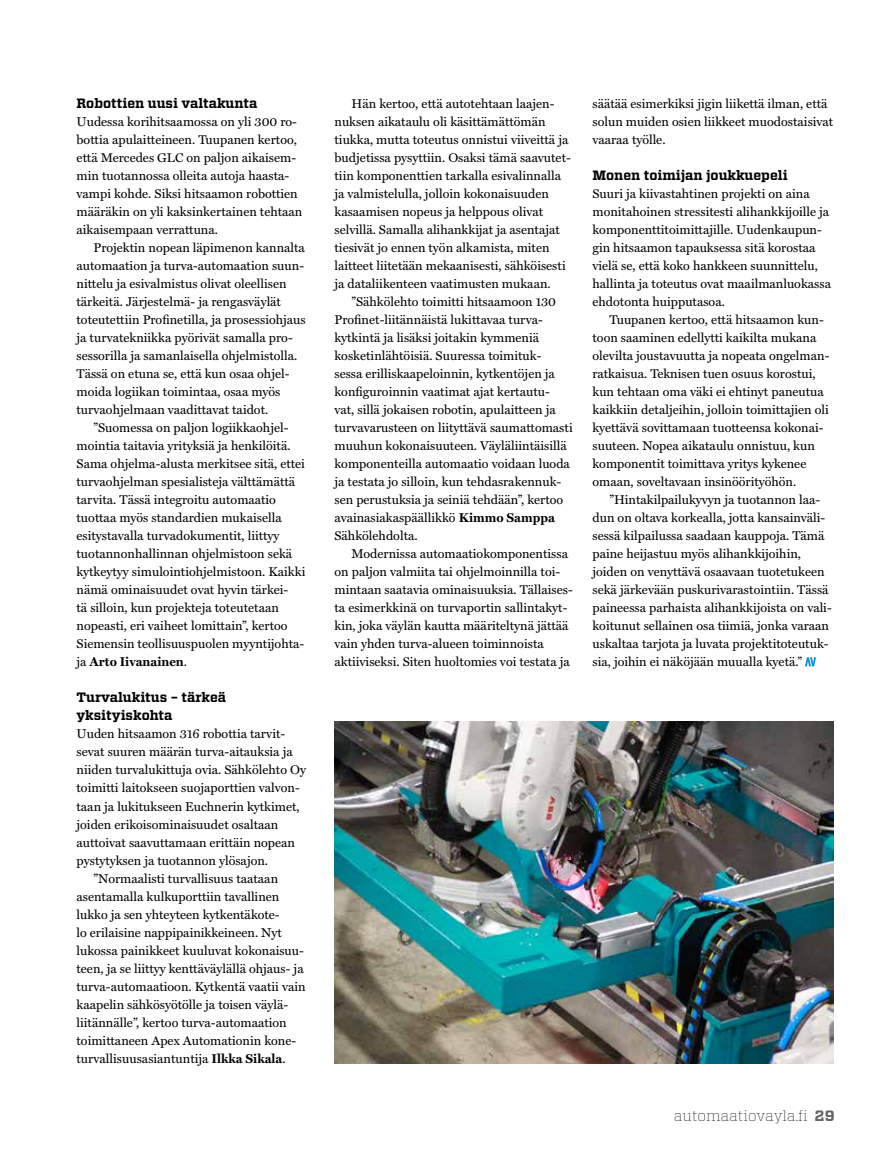
<style>
.page{position:relative;width:893px;height:1170px;background:#fff}
.page>*{position:absolute;margin:0;border:0;box-sizing:border-box;transform-origin:0 0}
.t1{font:100 15px "Vitesse";color:#000}
.t2{font:700 13.5px/18px "Vitesse";color:#000}
.t3{font:12.75px/18px "Miller Text";color:#000}
.s1{font-weight:700}
.s2{font-weight:700;color:#646363}
</style>
<div class="page">
<img style="left:334px;top:721px;width:499px;height:342px">
<svg style="left:805px;top:657px;width:11px;height:9px"></svg>
<p class="t2" style="left:77px;top:94px;width:182px">Robottien uusi valtakunta</p>
<p class="t3" style="left:77px;top:113px;width:227px">Uudessa korihitsaamossa on yli 300 ro&shy;bottia apulaitteineen. Tuupanen kertoo, että Mercedes GLC on paljon aikaisem&shy;min tuotannossa olleita autoja haasta&shy;vampi kohde. Siksi hitsaamon robottien määräkin on yli kaksinkertainen tehtaan aikaisempaan verrattuna.</p>
<p class="t3" style="left:77px;top:239px;width:231px;text-indent:17px">Projektin nopean läpimenon kannalta automaation ja turva-automaation suun&shy;nittelu ja esivalmistus olivat oleellisen tärkeitä. Järjestelmä- ja rengasväylät toteutettiin Profinetilla, ja prosessiohjaus ja turvatekniikka pyörivät samalla pro&shy;sessorilla ja samanlaisella ohjelmistolla.<br>Tässä on etuna se, että kun osaa ohjel&shy;moida logiikan toimintaa, osaa myös turvaohjelmaan vaadittavat taidot.</p>
<p class="t3" style="left:77px;top:419px;width:230px;text-indent:17px">”Suomessa on paljon logiikkaohjel&shy;mointia taitavia yrityksiä ja henkilöitä.<br>Sama ohjelma-alusta merkitsee sitä, ettei turvaohjelman spesialisteja välttämättä tarvita. Tässä integroitu automaatio tuottaa myös standardien mukaisella esitystavalla turvadokumentit, liittyy tuotannonhallinnan ohjelmistoon sekä kytkeytyy simulointiohjelmistoon. Kaikki nämä ominaisuudet ovat hyvin tärkei-<br>tä silloin, kun projekteja toteutetaan nopeasti, eri vaiheet lomittain”, kertoo Siemensin teollisuuspuolen myyntijohta&shy;ja <span class="s1">Arto Iivanainen</span>.</p>
<p class="t2" style="left:77px;top:688px;width:151px">Turvalukitus – tärkeä yksityiskohta</p>
<p class="t3" style="left:77px;top:725px;width:210px">Uuden hitsaamon 316 robottia tarvit-</p>
<p class="t3" style="left:77px;top:743px;width:218px">sevat suuren määrän turva-aitauksia ja</p>
<p class="t3" style="left:77px;top:761px;width:231px">niiden turvalukittuja ovia. Sähkölehto Oy</p>
<p class="t3" style="left:77px;top:779px;width:225px">toimitti laitokseen suojaporttien valvon-</p>
<p class="t3" style="left:77px;top:797px;width:225px">taan ja lukitukseen Euchnerin kytkimet,</p>
<p class="t3" style="left:77px;top:815px;width:203px">joiden erikoisominaisuudet osaltaan</p>
<p class="t3" style="left:77px;top:833px;width:220px">auttoivat saavuttamaan erittäin nopean</p>
<p class="t3" style="left:77px;top:851px;width:193px">pystytyksen ja tuotannon ylösajon.</p>
<p class="t3" style="left:94px;top:869px;width:186px">”Normaalisti turvallisuus taataan</p>
<p class="t3" style="left:77px;top:887px;width:204px">asentamalla kulkuporttiin tavallinen</p>
<p class="t3" style="left:77px;top:905px;width:205px">lukko ja sen yhteyteen kytkentäkote-</p>
<p class="t3" style="left:77px;top:923px;width:207px">lo erilaisine nappipainikkeineen. Nyt</p>
<p class="t3" style="left:77px;top:941px;width:229px">lukossa painikkeet kuuluvat kokonaisuu-</p>
<p class="t3" style="left:77px;top:959px;width:229px">teen, ja se liittyy kenttäväylällä ohjaus- ja</p>
<p class="t3" style="left:77px;top:977px;width:231px">turva-automaatioon. Kytkentä vaatii vain</p>
<p class="t3" style="left:77px;top:995px;width:213px">kaapelin sähkösyötölle ja toisen väylä-</p>
<p class="t3" style="left:77px;top:1013px;width:212px">liitännälle”, kertoo turva-automaation</p>
<p class="t3" style="left:77px;top:1031px;width:221px">toimittaneen Apex Automationin kone-</p>
<p class="t3" style="left:77px;top:1049px;width:211px">turvallisuusasiantuntija <span class="s1">Ilkka Sikala</span>.</p>
<p class="t3" style="left:334px;top:95px;width:238px;text-indent:17px">Hän kertoo, että autotehtaan laajen&shy;nuksen aikataulu oli käsittämättömän tiukka, mutta toteutus onnistui viiveittä ja budjetissa pysyttiin. Osaksi tämä saavutet&shy;tiin komponenttien tarkalla esivalinnalla ja valmistelulla, jolloin kokonaisuuden kasaamisen nopeus ja helppous olivat selvillä. Samalla alihankkijat ja asentajat tiesivät jo ennen työn alkamista, miten laitteet liitetään mekaanisesti, sähköisesti ja dataliikenteen vaatimusten mukaan.</p>
<p class="t3" style="left:334px;top:293px;width:240px;text-indent:17px">”Sähkölehto toimitti hitsaamoon 130<br>Profinet-liitännäistä lukittavaa turva&shy;kytkintä ja lisäksi joitakin kymmeniä kosketinlähtöisiä. Suuressa toimituk&shy;sessa erilliskaapeloinnin, kytkentöjen ja konfiguroinnin vaatimat ajat kertautu&shy;vat, sillä jokaisen robotin, apulaitteen ja turvavarusteen on liityttävä saumattomasti muuhun kokonaisuuteen. Väyläliintäisillä komponenteilla automaatio voidaan luoda ja testata jo silloin, kun tehdasrakennuk&shy;sen perustuksia ja seiniä tehdään”, kertoo avainasiakaspäällikkö <span class="s1">Kimmo Samppa </span>Sähkölehdolta.</p>
<p class="t3" style="left:334px;top:545px;width:240px;text-indent:17px">Modernissa automaatiokomponentissa on paljon valmiita tai ohjelmoinnilla toi&shy;mintaan saatavia ominaisuuksia. Tällaises&shy;ta esimerkkinä on turvaportin sallintakyt&shy;kin, joka väylän kautta määriteltynä jättää vain yhden turva-alueen toiminnoista aktiiviseksi. Siten huoltomies voi testata ja</p>
<p class="t3" style="left:592px;top:95px;width:242px">säätää esimerkiksi jigin liikettä ilman, että solun muiden osien liikkeet muodostaisivat vaaraa työlle.</p>
<p class="t2" style="left:592px;top:166px;width:197px">Monen toimijan joukkuepeli</p>
<p class="t3" style="left:592px;top:185px;width:240px">Suuri ja kiivastahtinen projekti on aina monitahoinen stressitesti alihankkijoille ja komponenttitoimittajille. Uudenkaupun&shy;gin hitsaamon tapauksessa sitä korostaa vielä se, että koko hankkeen suunnittelu, hallinta ja toteutus ovat maailmanluokassa ehdotonta huipputasoa.</p>
<p class="t3" style="left:592px;top:311px;width:238px;text-indent:17px">Tuupanen kertoo, että hitsaamon kun&shy;toon saaminen edellytti kaikilta mukana olevilta joustavuutta ja nopeata ongelman&shy;ratkaisua. Teknisen tuen osuus korostui, kun tehtaan oma väki ei ehtinyt paneutua kaikkiin detaljeihin, jolloin toimittajien oli kyettävä sovittamaan tuotteensa kokonai&shy;suuteen. Nopea aikataulu onnistuu, kun komponentit toimittava yritys kykenee omaan, soveltavaan insinöörityöhön.</p>
<p class="t3" style="left:592px;top:491px;width:241px;text-indent:17px">”Hintakilpailukyvyn ja tuotannon laa&shy;dun on oltava korkealla, jotta kansainväli&shy;sessä kilpailussa saadaan kauppoja. Tämä paine heijastuu myös alihankkijoihin, joiden on venyttävä osaavaan tuotetukeen sekä järkevään puskurivarastointiin. Tässä paineessa parhaista alihankkijoista on vali&shy;koitunut sellainen osa tiimiä, jonka varaan uskaltaa tarjota ja luvata projektitoteutuk&shy;sia, joihin ei näköjään muualla kyetä.”</p>
<p class="t1" style="left:674px;top:1105px;width:162px">automaatiovayla.fi <span class="s2">29</span></p>
</div>
